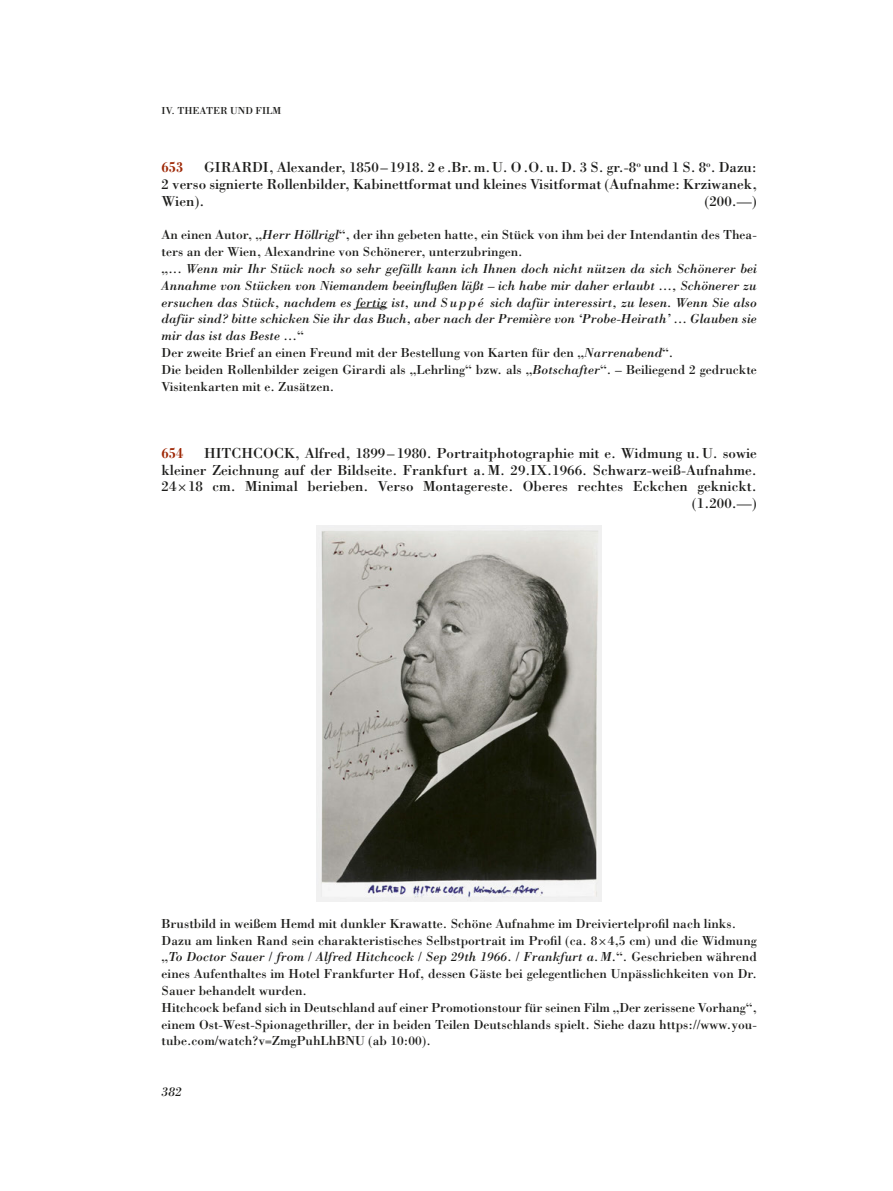
<style>
.page{position:relative;width:893px;height:1191px;background:#fff}
.page>*{position:absolute;margin:0;border:0;box-sizing:border-box;transform-origin:0 0}
.t1{font:15px/16.8px "Bodoni Std";color:#1d1d1b;text-align:justify}
.t2{font:700 15px "Bodoni Std";color:#9e2705;scale:.8 1}
.t3{font:italic 13.5px/16.8px "Bodoni Std";color:#1d1d1b}
.t4{font:13.5px/16.8px "Bodoni Std";color:#1d1d1b}
.t5{font:10.5px "Bodoni Std";color:#1d1d1b}
.s1{font-style:normal}
.s2{font-style:italic}
</style>
<div class="page">
<hr style="left:356px;top:307px;width:31px;height:1px;background:#1d1d1b">
<img style="left:317px;top:525px;width:285px;height:376px">
<p class="t5" style="left:162px;top:104px;width:121px">IV. THEATER UND FILM</p>
<p class="t2" style="left:162px;top:158px;width:29px">653</p>
<p class="t1" style="left:162px;top:159px;width:597px;text-indent:43px">GIRARDI, Alexander, 1850–1918. 2 e .Br.m.U. O.O.u.D. 3 S. gr.-8<sup>o</sup> und 1 S. 8<sup>o</sup>. Dazu:<br>2 verso signierte Rollenbilder, Kabinettformat und kleines Visitformat (Aufnahme: Krziwanek, Wien).</p>
<p class="t1" style="left:704px;top:192px;width:54px">(200.—)</p>
<p class="t3" style="left:162px;top:226px;width:597px"><span class="s1">An einen Autor, „</span>Herr Höllrigl<span class="s1">“, der ihn gebeten hatte, ein Stück von ihm bei der Intendantin des Thea&shy;ters an der Wien, Alexandrine von Schönerer, unterzubringen.<br>„...</span> Wenn mir Ihr Stück noch so sehr gefällt kann ich Ihnen doch nicht nützen da sich Schönerer bei Annahme von Stücken von Niemandem beeinflußen läßt – ich habe mir daher erlaubt …, Schönerer zu ersuchen das Stück, nachdem es fertig ist, und Suppé sich dafür interessirt, zu lesen. Wenn Sie also dafür sind? bitte schicken Sie ihr das Buch, aber nach der Première von ‘Probe-Heirath’ … Glauben sie mir das ist das Beste <span class="s1">…“<br>Der zweite Brief an einen Freund mit der Bestellung von Karten für den „</span>Narrenabend<span class="s1">“.<br>Die beiden Rollenbilder zeigen Girardi als „Lehrling“ bzw. als „</span>Botschafter<span class="s1">“. – Beiliegend 2 gedruckte Visitenkarten mit e. Zusätzen.</span></p>
<p class="t2" style="left:162px;top:443px;width:29px">654</p>
<p class="t1" style="left:162px;top:444px;width:597px;text-align:right">HITCHCOCK, Alfred, 1899– 1980. Portraitphotographie mit e. Widmung u.U. sowie kleiner Zeichnung auf der Bildseite. Frankfurt a.M. 29.IX.1966. Schwarz-weiß-Aufnahme.<br>24 × 18 cm. Minimal berieben. Verso Montagereste. Oberes rechtes Eckchen geknickt. (1.200.—)</p>
<p class="t4" style="left:162px;top:914px;width:597px">Brustbild in weißem Hemd mit dunkler Krawatte. Schöne Aufnahme im Dreiviertelprofil nach links.<br>Dazu am linken Rand sein charakteristisches Selbstportrait im Profil (ca. 8×4,5 cm) und die Widmung „<span class="s2">To Doctor Sauer / from / Alfred Hitchcock / Sep 29th 1966. / Frankfurt a.M.</span>“. Geschrieben während eines Aufenthaltes im Hotel Frankfurter Hof, dessen Gäste bei gelegentlichen Unpässlichkeiten von Dr.<br>Sauer behandelt wurden.<br>Hitchcock befand sich in Deutschland auf einer Promotionstour für seinen Film „Der zerissene Vorhang“, einem Ost-West-Spionagethriller, der in beiden Teilen Deutschlands spielt. Siehe dazu https://www.you&shy;tube.com/watch?v=ZmgPuhLhBNU (ab 10:00).</p>
<p class="t3" style="left:162px;top:1083px;width:22px">382</p>
</div>
